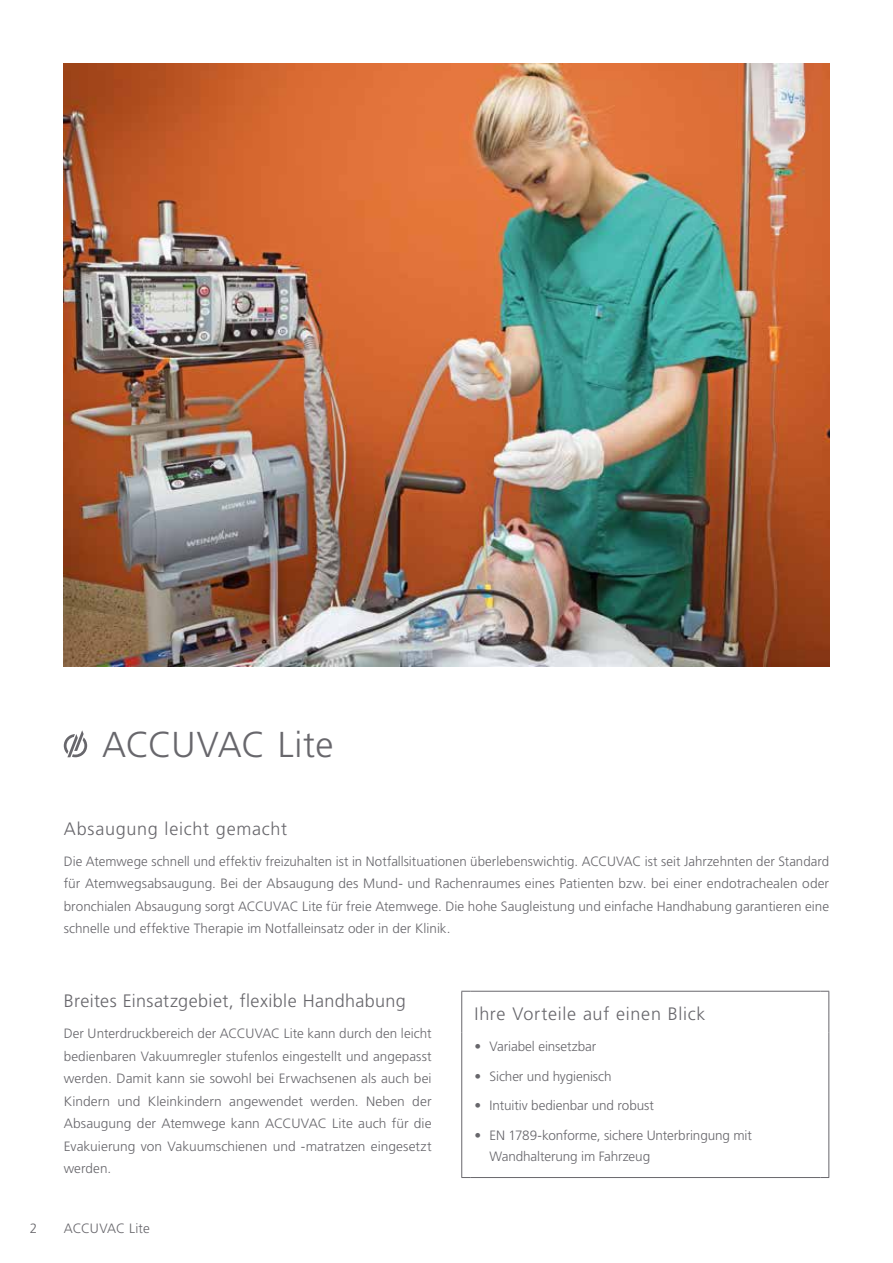
<style>
.page{position:relative;width:893px;height:1263px;background:#fff}
.page>*{position:absolute;margin:0;border:0;box-sizing:border-box;transform-origin:0 0}
.t1{font:300 36px "Frutiger LT";letter-spacing:-.005em;color:#68676c}
.t2{font:300 18px "Frutiger LT";letter-spacing:.035em;color:#68676c}
.t3{font:300 13.5px/22.5px "Frutiger LT";letter-spacing:-.005em;color:#68676c;text-align:justify}
</style>
<div class="page">
<img style="left:64px;top:64px;width:765px;height:602px">
<svg style="left:64px;top:730px;width:23px;height:27px"></svg>
<hr style="left:461px;top:991px;width:1px;height:41px;background:#68676c">
<hr style="left:470px;top:991px;width:350px;height:1px;background:#68676c">
<hr style="left:828px;top:991px;width:1px;height:41px;background:#68676c">
<hr style="left:461px;top:1032px;width:1px;height:145px;background:#68676c">
<hr style="left:470px;top:1177px;width:350px;height:1px;background:#68676c">
<hr style="left:828px;top:1032px;width:1px;height:145px;background:#68676c">
<h1 class="t1" style="left:102px;top:724px;width:233px">ACCUVAC Lite</h1>
<h2 class="t2" style="left:64px;top:818px;width:225px">Absaugung leicht gemacht</h2>
<p class="t3" style="left:64px;top:850px;width:767px">Die Atemwege schnell und effektiv freizuhalten ist in Notfallsituationen überlebenswichtig. ACCUVAC ist seit Jahrzehnten der Standard für Atemwegsabsaugung. Bei der Absaugung des Mund- und Rachenraumes eines Patienten bzw. bei einer endotrachealen oder bronchialen Absaugung sorgt ACCUVAC Lite für freie Atemwege. Die hohe Saugleistung und einfache Handhabung garantieren eine schnelle und effektive Therapie im Notfalleinsatz oder in der Klinik.</p>
<h2 class="t2" style="left:64px;top:991px;width:343px">Breites Einsatzgebiet, flexible Handhabung</h2>
<p class="t3" style="left:64px;top:1022px;width:369px">Der Unterdruckbereich der ACCUVAC Lite kann durch den leicht bedienbaren Vakuumregler stufenlos eingestellt und angepasst werden. Damit kann sie sowohl bei Erwachsenen als auch bei Kindern und Kleinkindern angewendet werden. Neben der Absaugung der Atemwege kann ACCUVAC Lite auch für die Evakuierung von Vakuumschienen und -matratzen eingesetzt werden.</p>
<p class="t3" style="left:30px;top:1217px;width:9px">2</p>
<p class="t3" style="left:64px;top:1217px;width:88px">ACCUVAC Lite</p>
<h2 class="t2" style="left:474px;top:1003px;width:233px">Ihre Vorteile auf einen Blick</h2>
<p class="t3" style="left:474px;top:1035px;width:123px">• Variabel einsetzbar</p>
<p class="t3" style="left:474px;top:1065px;width:139px">• Sicher und hygienisch</p>
<p class="t3" style="left:474px;top:1094px;width:181px">• Intuitiv bedienbar und robust</p>
<p class="t3" style="left:489px;top:1124px;width:264px;line-height:21px;text-indent:-15px">• EN 1789-konforme, sichere Unterbringung mit<br>Wandhalterung im Fahrzeug</p>
</div>
